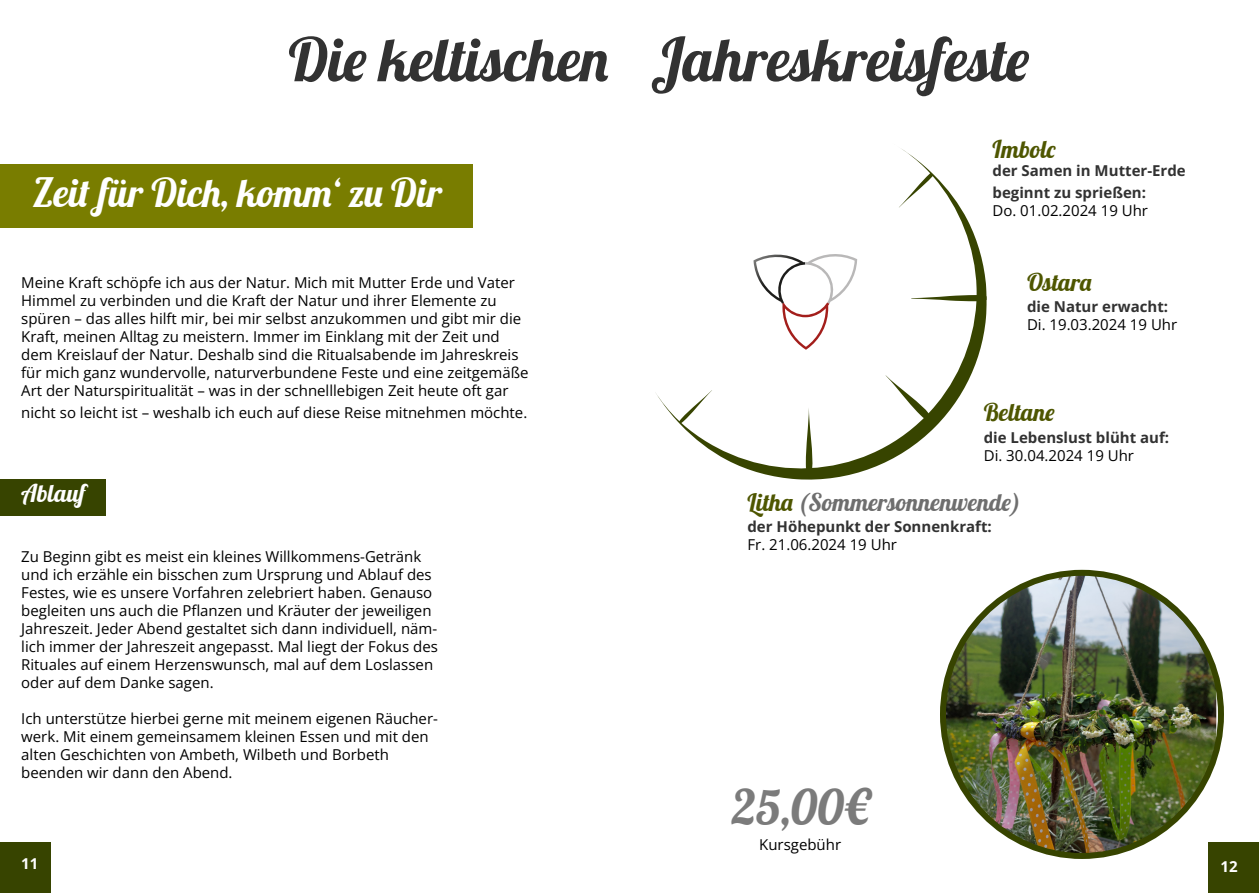
<style>
.page{position:relative;width:1259px;height:893px;background:#fff}
.page>*{position:absolute;margin:0;border:0;box-sizing:border-box;transform-origin:0 0}
.t1{font:60px "Lobster";color:#323232}
.t2{font:48px "Lobster";color:#7b7b7b}
.t3{font:39px "Lobster";color:#fff}
.t4{font:24px "Lobster";color:#6e6e6e}
.t5{font:24px "Lobster";color:#4e5600}
.t6{font:24px "Lobster";color:#fff}
.t7{font:15px/18px "Open Sans";color:#000}
.t8{font:15px/21.6px "Open Sans";color:#323232}
.t9{font:15px "Open Sans";color:#fff}
.s1{color:#4e5600}
</style>
<div class="page">
<div style="left:0;top:164px;width:472px;height:63px;background:#797d00"></div>
<svg style="left:655px;top:149px;width:332px;height:331px"></svg>
<svg style="left:805px;top:407px;width:7px;height:71px"></svg>
<svg style="left:885px;top:375px;width:47px;height:47px"></svg>
<svg style="left:911px;top:295px;width:75px;height:6px"></svg>
<svg style="left:899px;top:173px;width:34px;height:35px"></svg>
<svg style="left:679px;top:390px;width:33px;height:33px"></svg>
<svg style="left:753px;top:252px;width:104px;height:98px"></svg>
<div style="left:1208px;top:842px;width:51px;height:51px;background:#374400"></div>
<div style="left:0;top:842px;width:51px;height:51px;background:#374400"></div>
<div style="left:0;top:479px;width:105px;height:37px;background:#374400"></div>
<img style="left:943px;top:573px;width:273px;height:283px">
<div style="left:940px;top:570px;width:284px;height:289px;border:6px solid #374400;border-radius:50%"></div>
<h1 class="t1" style="left:289px;top:21px;width:742px">Die keltischen Jahreskreisfeste</h1>
<h3 class="t3" style="left:33px;top:168px;width:411px">Zeit für Dich, komm‘ zu Dir</h3>
<p class="t7" style="left:21px;top:273px;width:509px">Meine Kraft schöpfe ich aus der Natur. Mich mit Mutter Erde und Vater Himmel zu verbinden und die Kraft der Natur und ihrer Elemente zu spüren – das alles hilft mir, bei mir selbst anzukommen und gibt mir die Kraft, meinen Alltag zu meistern. Immer im Einklang mit der Zeit und dem Kreislauf der Natur. Deshalb sind die Ritualsabende im Jahreskreis für mich ganz wundervolle, naturverbundene Feste und eine zeitgemäße Art der Naturspiritualität – was in der schnelllebigen Zeit heute oft gar</p>
<p class="t7" style="left:21px;top:403px;width:507px">nicht so leicht ist – weshalb ich euch auf diese Reise mitnehmen möchte.</p>
<h3 class="t6" style="left:21px;top:478px;width:66px">Ablauf</h3>
<p class="t7" style="left:21px;top:548px;width:418px">Zu Beginn gibt es meist ein kleines Willkommens-Getränk und ich erzähle ein bisschen zum Ursprung und Ablauf des Festes, wie es unsere Vorfahren zelebriert haben. Genauso begleiten uns auch die Pflanzen und Kräuter der jeweiligen Jahreszeit. Jeder Abend gestaltet sich dann individuell, näm&shy;lich immer der Jahreszeit angepasst. Mal liegt der Fokus des Rituales auf einem Herzenswunsch, mal auf dem Loslassen oder auf dem Danke sagen.</p>
<p class="t7" style="left:21px;top:710px;width:418px">Ich unterstütze hierbei gerne mit meinem eigenen Räucher&shy;werk. Mit einem gemeinsamem kleinen Essen und mit den alten Geschichten von Ambeth, Wilbeth und Borbeth beenden wir dann den Abend.</p>
<h3 class="t5" style="left:992px;top:134px;width:65px">Imbolc</h3>
<p class="t8" style="left:992px;top:159px;width:195px">der Samen in Mutter-Erde beginnt zu sprießen:</p>
<p class="t7" style="left:992px;top:201px;width:157px">Do. 01.02.2024 19 Uhr</p>
<h3 class="t5" style="left:1027px;top:267px;width:66px">Ostara</h3>
<p class="t8" style="left:1027px;top:296px;width:143px">die Natur erwacht:</p>
<p class="t7" style="left:1027px;top:316px;width:152px">Di. 19.03.2024 19 Uhr</p>
<h3 class="t5" style="left:983px;top:397px;width:73px">Beltane</h3>
<p class="t8" style="left:983px;top:426px;width:187px">die Lebenslust blüht auf:</p>
<p class="t7" style="left:983px;top:446px;width:152px">Di. 30.04.2024 19 Uhr</p>
<h3 class="t4" style="left:747px;top:487px;width:275px"><span class="s1">Litha</span> (Sommersonnenwende)</h3>
<p class="t8" style="left:747px;top:516px;width:246px">der Höhepunkt der Sonnenkraft:</p>
<p class="t7" style="left:747px;top:536px;width:151px">Fr. 21.06.2024 19 Uhr</p>
<h2 class="t2" style="left:732px;top:777px;width:137px">25,00€</h2>
<p class="t7" style="left:759px;top:835px;width:83px">Kursgebühr</p>
<p class="t9" style="left:21px;top:854px;width:19px">11</p>
<p class="t9" style="left:1220px;top:856px;width:19px">12</p>
</div>
